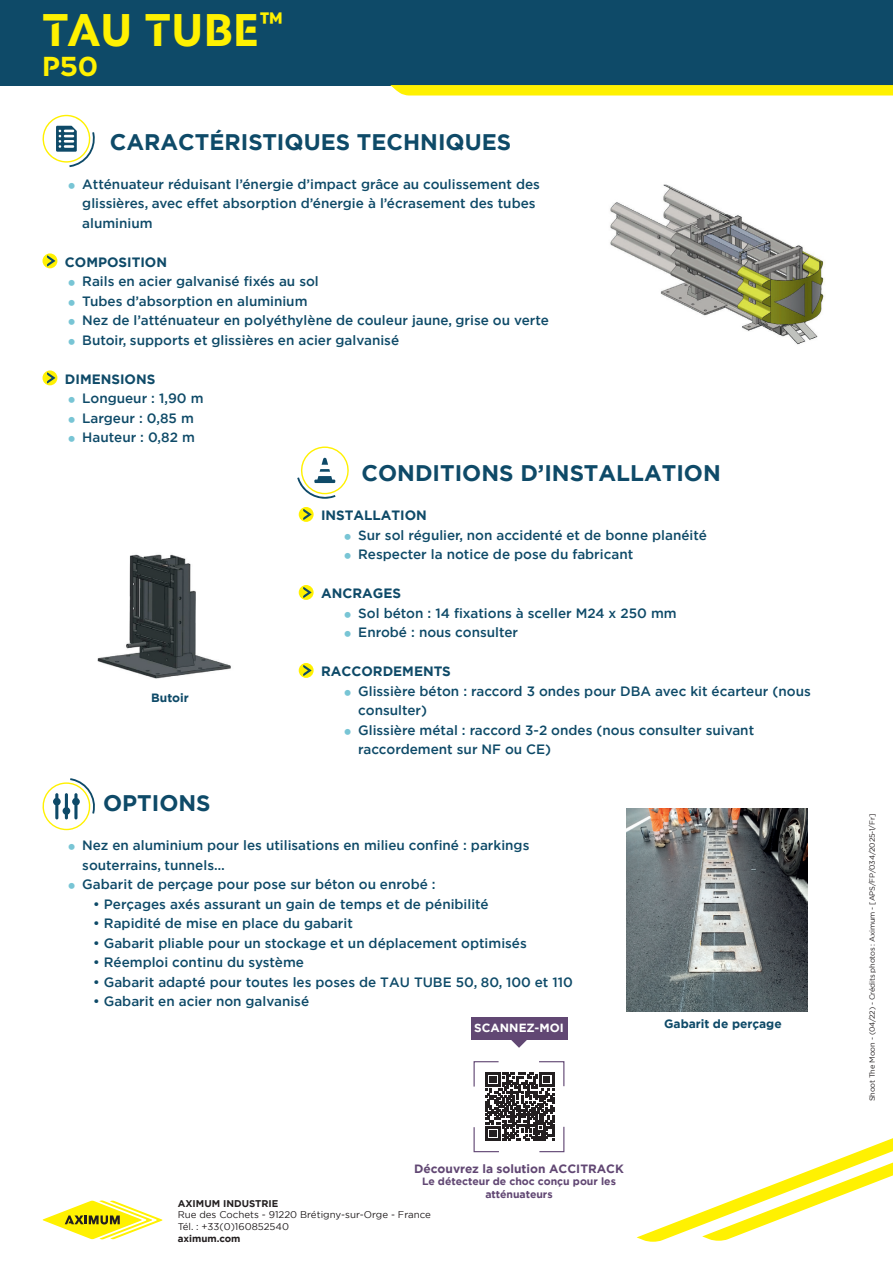
<style>
.page{position:relative;width:893px;height:1263px;background:#fff}
.page>*{position:absolute;margin:0;border:0;box-sizing:border-box;transform-origin:0 0}
.t1{font:700 45px "Colas";letter-spacing:.03em;color:#fff101}
.t2{font:700 27px "Colas";color:#fff101}
.t3{font:700 22.5px "Gotham";color:#0e4a68}
.t4{font:500 13.5px/19.5px "Gotham";color:#0e4a68}
.t5{font:700 13.5px "Gotham";color:#0e4a68}
.t6{font:700 12px "Gotham";color:#614773}
.t7{font:700 12px "Gotham";color:#0e4a68}
.t8{font:700 11.85px "Gotham";color:#fff}
.t9{font:700 10.5px/12.6px "Gotham";color:#614773;text-align:center}
.t10{font:9.75px/11.7px "Gotham";color:#231f20}
.t11{font:700 9.75px "Gotham";color:#231f20}
.t12{font:7.5px "Gotham";letter-spacing:-.03em;color:#231f20}
</style>
<div class="page">
<div style="left:43px;top:253px;width:14px;height:15px;background:#fff101;border-radius:50%"></div>
<svg style="left:47px;top:255px;width:8px;height:11px"></svg>
<div style="left:43px;top:370px;width:14px;height:15px;background:#fff101;border-radius:50%"></div>
<svg style="left:47px;top:372px;width:8px;height:11px"></svg>
<div style="left:299px;top:507px;width:15px;height:15px;background:#fff101;border-radius:50%"></div>
<svg style="left:303px;top:509px;width:8px;height:11px"></svg>
<svg style="left:299px;top:585px;width:15px;height:15px"></svg>
<svg style="left:303px;top:587px;width:8px;height:11px"></svg>
<svg style="left:299px;top:663px;width:15px;height:15px"></svg>
<svg style="left:303px;top:665px;width:8px;height:11px"></svg>
<svg style="left:43px;top:1200px;width:119px;height:39px"></svg>
<div style="left:471px;top:1017px;width:96px;height:22px;background:#614773"></div>
<svg style="left:507px;top:1039px;width:24px;height:9px"></svg>
<svg style="left:473px;top:1061px;width:92px;height:92px"></svg>
<div style="left:0;top:0;width:893px;height:85px;background:#0e4a68"></div>
<svg style="left:390px;top:85px;width:503px;height:10px;background:#fdf004"></svg>
<svg style="left:637px;top:1138px;width:256px;height:104px"></svg>
<svg style="left:42px;top:115px;width:53px;height:52px"></svg>
<svg style="left:297px;top:446px;width:52px;height:53px"></svg>
<svg style="left:42px;top:778px;width:53px;height:52px"></svg>
<img style="left:97px;top:554px;width:134px;height:125px">
<img style="left:610px;top:184px;width:214px;height:161px">
<img style="left:627px;top:809px;width:181px;height:202px">
<h1 class="t1" style="left:43px;top:5px;width:242px">TAU TUBE<sup>™</sup></h1>
<h2 class="t2" style="left:43px;top:51px;width:57px">P50</h2>
<h3 class="t3" style="left:110px;top:127px;width:403px">CARACTÉRISTIQUES TECHNIQUES</h3>
<p class="t4" style="left:82px;top:174px;width:459px">Atténuateur réduisant l’énergie d’impact grâce au coulissement des glissières, avec effet absorption d’énergie à l’écrasement des tubes aluminium</p>
<p class="t5" style="left:65px;top:253px;width:104px">COMPOSITION</p>
<p class="t4" style="left:82px;top:272px;width:468px">Rails en acier galvanisé fixés au sol<br>Tubes d’absorption en aluminium<br>Nez de l’atténuateur en polyéthylène de couleur jaune, grise ou verte Butoir, supports et glissières en acier galvanisé</p>
<p class="t5" style="left:65px;top:370px;width:92px">DIMENSIONS</p>
<p class="t4" style="left:82px;top:389px;width:123px">Longueur : 1,90 m<br>Largeur : 0,85 m<br>Hauteur : 0,82 m</p>
<h3 class="t3" style="left:361px;top:458px;width:361px">CONDITIONS D’INSTALLATION</h3>
<p class="t5" style="left:321px;top:507px;width:107px">INSTALLATION</p>
<p class="t4" style="left:358px;top:525px;width:350px">Sur sol régulier, non accidenté et de bonne planéité<br>Respecter la notice de pose du fabricant</p>
<p class="t5" style="left:321px;top:585px;width:81px">ANCRAGES</p>
<p class="t4" style="left:358px;top:603px;width:320px">Sol béton : 14 fixations à sceller M24 x 250 mm<br>Enrobé : nous consulter</p>
<p class="t5" style="left:321px;top:663px;width:131px">RACCORDEMENTS</p>
<p class="t4" style="left:358px;top:681px;width:454px">Glissière béton : raccord 3 ondes pour DBA avec kit écarteur (nous consulter)<br>Glissière métal : raccord 3-2 ondes (nous consulter suivant raccordement sur NF ou CE)</p>
<h3 class="t3" style="left:103px;top:788px;width:109px">OPTIONS</h3>
<p class="t4" style="left:82px;top:836px;width:449px">Nez en aluminium pour les utilisations en milieu confiné : parkings souterrains, tunnels…<br>Gabarit de perçage pour pose sur béton ou enrobé :</p>
<p class="t4" style="left:93px;top:894px;width:397px">• Perçages axés assurant un gain de temps et de pénibilité</p>
<p class="t4" style="left:93px;top:914px;width:261px">• Rapidité de mise en place du gabarit</p>
<p class="t4" style="left:93px;top:933px;width:435px">• Gabarit pliable pour un stockage et un déplacement optimisés</p>
<p class="t4" style="left:93px;top:953px;width:212px">• Réemploi continu du système</p>
<p class="t4" style="left:93px;top:972px;width:481px">• Gabarit adapté pour toutes les poses de TAU TUBE 50, 80, 100 et 110</p>
<p class="t4" style="left:93px;top:992px;width:217px">• Gabarit en acier non galvanisé</p>
<p class="t7" style="left:151px;top:690px;width:39px">Butoir</p>
<p class="t8" style="left:474px;top:1020px;width:91px">SCANNEZ-MOI</p>
<p class="t7" style="left:664px;top:1016px;width:119px">Gabarit de perçage</p>
<p class="t6" style="left:414px;top:1160px;width:211px">Découvrez la solution ACCITRACK</p>
<p class="t9" style="left:422px;top:1175px;width:195px">Le détecteur de choc conçu pour les atténuateurs</p>
<p class="t11" style="left:178px;top:1197px;width:102px">AXIMUM INDUSTRIE</p>
<p class="t10" style="left:178px;top:1209px;width:255px">Rue des Cochets - 91220 Brétigny-sur-Orge - France<br>Tél. : +33(0)160852540</p>
<p class="t11" style="left:178px;top:1232px;width:64px">aximum.com</p>
<p class="t12" style="left:867px;top:1101px;width:289px;rotate:-90deg">Shoot The Moon - (04/22) - Crédits photos : Aximum - [APS/FP/034/2025-1/Fr]</p>
</div>
